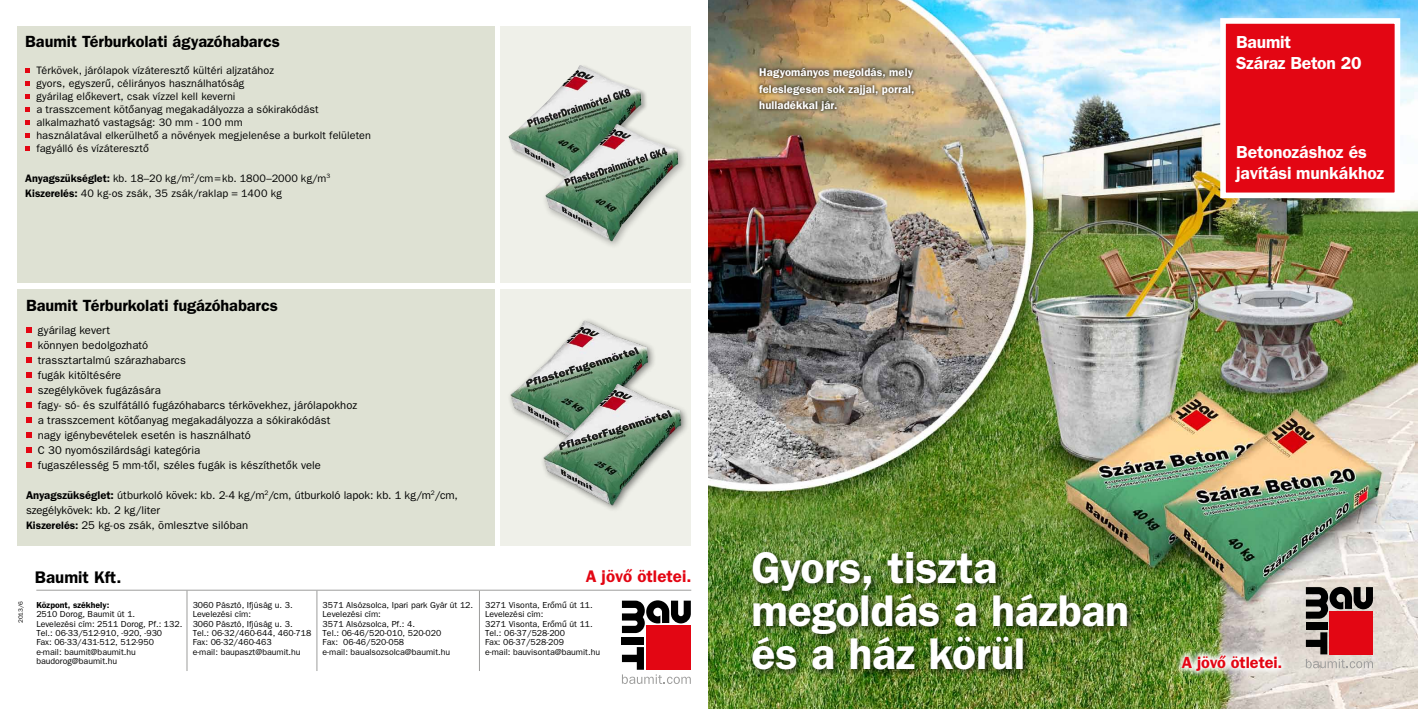
<style>
.page{position:relative;width:1418px;height:709px;background:#fff}
.page>*{position:absolute;margin:0;border:0;box-sizing:border-box;transform-origin:0 0}
.t1{font:600 44.5px/42.8px "Franklin Gothic";letter-spacing:-.01em;color:#fff}
.t2{font:600 17.5px/21px "Franklin Gothic";letter-spacing:-.005em;color:#fff}
.t3{font:600 16.88px "Franklin Gothic";color:#e30613}
.t4{font:600 16.88px "Franklin Gothic";color:#000}
.t5{font:600 16.25px "Franklin Gothic";color:#000}
.t6{font:600 16.25px "Franklin Gothic";letter-spacing:-.005em;color:#e30613}
.t7{font:11.25px/15px "Franklin Gothic";letter-spacing:.01em;color:#000}
.t8{font:600 11.25px/16.2px "Franklin Gothic";letter-spacing:.01em;color:#fff}
.t9{font:10.88px/13px "Franklin Gothic";letter-spacing:.01em;color:#000}
.t10{font:8.75px/9.4px "Franklin Gothic";color:#000}
.t11{font:600 8.75px "Franklin Gothic";color:#000}
.t12{font:6.25px "Franklin Gothic";color:#000}
.s1{font-weight:600}
.s2{font-weight:600;font-size:10.88px}
</style>
<div class="page">
<img style="left:709px;top:0;width:708px;height:709px">
<img style="left:1174px;top:647px;width:114px;height:32px">
<div style="left:1305px;top:622px;width:22px;height:7px;background:#000"></div>
<div style="left:1329px;top:611px;width:43px;height:43px;background:#e30613"></div>
<svg style="left:1305px;top:587px;width:67px;height:31px"></svg>
<svg style="left:1305px;top:632px;width:67px;height:36px"></svg>
<div style="left:748px;top:548px;width:388px;height:130px;background:#000;opacity:.75"></div>
<div style="left:1222px;top:21px;width:175px;height:174px;background:#e30613"></div>
<div style="left:1220px;top:18px;width:180px;height:180px;border:6px solid #fff"></div>
<div style="left:622px;top:637px;width:22px;height:7px;background:#000"></div>
<div style="left:646px;top:625px;width:45px;height:44px;background:#e30613"></div>
<svg style="left:622px;top:600px;width:69px;height:33px"></svg>
<svg style="left:622px;top:647px;width:69px;height:37px"></svg>
<hr style="left:36px;top:590px;width:151px;height:1px;background:#9d9d9c">
<hr style="left:187px;top:590px;width:130px;height:1px;background:#9d9d9c">
<hr style="left:187px;top:590px;width:1px;height:81px;background:#9d9d9c">
<hr style="left:317px;top:590px;width:162px;height:1px;background:#9d9d9c">
<hr style="left:316px;top:590px;width:1px;height:81px;background:#9d9d9c">
<hr style="left:479px;top:590px;width:212px;height:1px;background:#9d9d9c">
<hr style="left:479px;top:590px;width:1px;height:81px;background:#9d9d9c">
<div style="left:18px;top:289px;width:477px;height:256px;background:#dee1d3"></div>
<svg style="left:26px;top:327px;width:5px;height:5px"></svg>
<svg style="left:26px;top:342px;width:5px;height:5px"></svg>
<svg style="left:26px;top:357px;width:5px;height:5px"></svg>
<svg style="left:26px;top:372px;width:5px;height:5px"></svg>
<svg style="left:26px;top:387px;width:5px;height:5px"></svg>
<svg style="left:26px;top:402px;width:5px;height:5px"></svg>
<svg style="left:26px;top:417px;width:5px;height:5px"></svg>
<svg style="left:26px;top:432px;width:5px;height:5px"></svg>
<svg style="left:26px;top:447px;width:5px;height:5px"></svg>
<svg style="left:26px;top:462px;width:5px;height:5px"></svg>
<div style="left:500px;top:289px;width:191px;height:256px;background:#eff0e9"></div>
<img style="left:510px;top:320px;width:144px;height:98px">
<img style="left:526px;top:367px;width:161px;height:143px">
<div style="left:756px;top:64px;width:161px;height:50px;background:#000;opacity:.5"></div>
<div style="left:18px;top:27px;width:477px;height:256px;background:#dee1d3"></div>
<svg style="left:25px;top:68px;width:5px;height:5px"></svg>
<svg style="left:25px;top:81px;width:5px;height:5px"></svg>
<svg style="left:25px;top:94px;width:5px;height:5px"></svg>
<svg style="left:25px;top:107px;width:5px;height:5px"></svg>
<svg style="left:25px;top:120px;width:5px;height:5px"></svg>
<svg style="left:25px;top:133px;width:5px;height:5px"></svg>
<svg style="left:25px;top:146px;width:5px;height:5px"></svg>
<div style="left:500px;top:27px;width:191px;height:256px;background:#eff0e9"></div>
<div style="left:507px;top:64px;width:141px;height:124px;background:#000;opacity:.3"></div>
<img style="left:508px;top:65px;width:133px;height:118px">
<div style="left:541px;top:120px;width:146px;height:130px;background:#000;opacity:.3"></div>
<img style="left:545px;top:124px;width:133px;height:118px">
<h3 class="t5" style="left:25px;top:32px;width:256px">Baumit Térburkolati ágyazóhabarcs</h3>
<p class="t9" style="left:36px;top:63px;width:336px">Térkövek, járólapok vízáteresztô kültéri aljzatához<br>gyors, egyszerû, célirányos használhatóság<br>gyárilag elôkevert, csak vízzel kell keverni<br>a trasszcement kötôanyag megakadályozza a sókirakódást alkalmazható vastagság: 30 mm - 100 mm<br>használatával elkerülhetô a növények megjelenése a burkolt felületen fagyálló és vízáteresztô</p>
<p class="t9" style="left:25px;top:170px;width:306px;line-height:15px"><span class="s1">Anyagszükséglet:</span> kb. 18–20 kg/m<sup>2</sup>/cm=kb. 1800–2000 kg/m<sup>3<br></sup><span class="s1">Kiszerelés:</span> 40 kg-os zsák, 35 zsák/raklap = 1400 kg</p>
<h3 class="t5" style="left:26px;top:295px;width:253px">Baumit Térburkolati fugázóhabarcs</h3>
<p class="t7" style="left:38px;top:322px;width:321px">gyárilag kevert<br>könnyen bedolgozható<br>trassztartalmú szárazhabarcs<br>fugák kitöltésére<br>szegélykövek fugázására<br>fagy- só- és szulfátálló fugázóhabarcs térkövekhez, járólapokhoz a trasszcement kötôanyag megakadályozza a sókirakódást<br>nagy igénybevételek esetén is használható<br>C 30 nyomószilárdsági kategória<br>fugaszélesség 5 mm-tôl, széles fugák is készíthetôk vele</p>
<p class="t7" style="left:26px;top:487px;width:433px"><span class="s1">Anyagszükséglet:</span> útburkoló kövek: kb. 2-4 kg/m<sup>2</sup>/cm, útburkoló lapok: kb. 1 kg/m<sup>2</sup>/cm, szegélykövek: kb. 2 kg/liter<br><span class="s2">Kiszerelés:</span> 25 kg-os zsák, ömlesztve silóban</p>
<p class="t12" style="left:17px;top:623px;width:23px;rotate:-90deg">2013/6</p>
<h3 class="t4" style="left:35px;top:566px;width:88px">Baumit Kft.</h3>
<h3 class="t3" style="left:586px;top:566px;width:107px">A jövô ötletei.</h3>
<p class="t11" style="left:36px;top:599px;width:74px">Központ, székhely:</p>
<p class="t10" style="left:36px;top:609px;width:147px">2510 Dorog, Baumit út 1.<br>Levelezési cím: 2511 Dorog, Pf.: 132.<br>Tel.: 06-33/512-910, -920, -930<br>Fax: 06-33/431-512, 512-950<br>e-mail: baumit@baumit.hu baudorog@baumit.hu</p>
<p class="t10" style="left:193px;top:600px;width:120px">3060 Pásztó, Ifjúság u. 3.<br>Levelezési cím:<br>3060 Pásztó, Ifjúság u. 3.<br>Tel.: 06-32/460-644, 460-718<br>Fax: 06-32/460-463<br>e-mail: baupaszt@baumit.hu</p>
<p class="t10" style="left:322px;top:599px;width:152px">3571 Alsózsolca, Ipari park Gyár út 12.<br>Levelezési cím:<br>3571 Alsózsolca, Pf.: 4.<br>Tel.: 06-46/520-010, 520-020<br>Fax: 06-46/520-058<br>e-mail: baualsozsolca@baumit.hu</p>
<p class="t10" style="left:485px;top:599px;width:116px">3271 Visonta, Erômû út 11.<br>Levelezési cím:<br>3271 Visonta, Erômû út 11.<br>Tel.: 06-37/528-200<br>Fax: 06-37/528-209<br>e-mail: bauvisonta@baumit.hu</p>
<p class="t8" style="left:759px;top:64px;width:157px">Hagyományos megoldás, mely feleslegesen sok zajjal, porral, hulladékkal jár.</p>
<h2 class="t2" style="left:1236px;top:31px;width:127px">Baumit<br>Száraz Beton 20</h2>
<h2 class="t2" style="left:1236px;top:141px;width:149px;line-height:20.2px">Betonozáshoz és javítási munkákhoz</h2>
<h1 class="t1" style="left:751px;top:544px;width:379px">Gyors, tiszta megoldás a házban és a ház körül</h1>
<h3 class="t6" style="left:1181px;top:652px;width:102px">A jövô ötletei.</h3>
</div>
